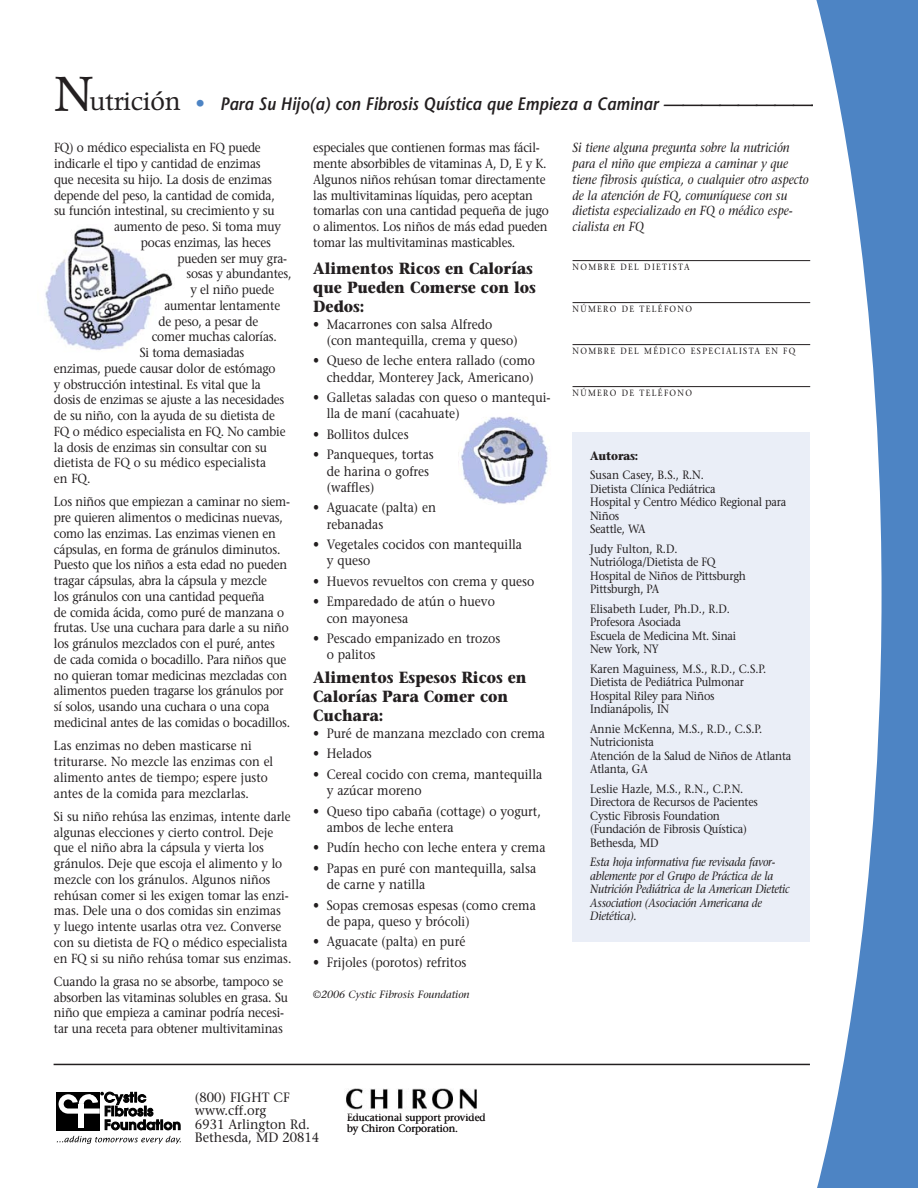
<style>
.page{position:relative;width:918px;height:1188px;background:#fff}
.page>*{position:absolute;margin:0;border:0;box-sizing:border-box;transform-origin:0 0}
.t1{font:italic 600 18px "Stone Sans";color:#231f20;scale:.9 1}
.t2{font:700 16.2px/18.8px "Stone Serif";color:#231f20;scale:.9 1}
.t3{font:13.5px/16.2px "Stone Serif";color:#231f20;scale:.9 1}
.t4{font:13.5px/13.5px "Stone Serif";color:#231f20;scale:.95 1}
.t5{font:13.2px/15.8px "Stone Serif";letter-spacing:-.015em;color:#231f20;scale:.9 1}
.t6{font:italic 13.2px/15.8px "Stone Serif";color:#231f20;scale:.9 1}
.t7{font:12px/13.5px "Stone Serif";letter-spacing:-.015em;color:#231f20;scale:.9 1}
.t8{font:italic 12px/13.5px "Stone Serif";letter-spacing:-.015em;color:#231f20;scale:.9 1}
.t9{font:700 12px "Stone Serif";letter-spacing:-.02em;color:#231f20;scale:.9 1}
.t10{font:10.5px/10.5px "Stone Serif";color:#231f20;scale:.95 1}
.t11{font:italic 10.5px "Stone Serif";color:#231f20}
.t12{font:9px "Stone Serif";letter-spacing:.17em;color:#231f20;scale:.9 1}
.s1{font-family:"Poppl Pontifex";font-weight:400;font-style:normal;font-size:48.45px}
.s2{font-family:"Poppl Pontifex";font-weight:400;font-style:normal;font-size:24.9px}
.s3{font-size:19.5px;color:#4d84c4}
.s4{font-size:19.5px}
</style>
<div class="page">
<hr style="left:54px;top:1064px;width:756px;height:1px;background:#231f20">
<svg style="left:816px;top:0;width:102px;height:1188px;fill:#4d84c4"></svg>
<hr style="left:573px;top:260px;width:237px;height:1px;background:#231f20">
<hr style="left:573px;top:302px;width:237px;height:1px;background:#231f20">
<hr style="left:573px;top:344px;width:237px;height:1px;background:#231f20">
<hr style="left:573px;top:386px;width:237px;height:1px;background:#231f20">
<img style="left:346px;top:1089px;width:131px;height:21px">
<div style="left:572px;top:433px;width:238px;height:509px;background:#eaeef7"></div>
<img style="left:458px;top:416px;width:90px;height:88px">
<img style="left:45px;top:228px;width:128px;height:122px">
<svg style="left:57px;top:1092px;width:2px;height:38px"></svg>
<svg style="left:57px;top:1136px;width:124px;height:8px"></svg>
<svg style="left:59px;top:1092px;width:122px;height:38px"></svg>
<h1 class="t1" style="left:55px;top:97px;width:956px"><span class="s1">N</span><span class="s2">utrición</span> <span class="s3">•</span> Para Su Hijo(a) con Fibrosis Quística que Empieza a Caminar <span class="s4">——————————————</span></h1>
<p class="t5" style="left:54px;top:141px;width:231px">FQ) o médico especialista en FQ puede</p>
<p class="t5" style="left:54px;top:157px;width:231px">indicarle el tipo y cantidad de enzimas</p>
<p class="t5" style="left:54px;top:173px;width:244px">que necesita su hijo. La dosis de enzimas</p>
<p class="t5" style="left:54px;top:189px;width:247px">depende del peso, la cantidad de comida,</p>
<p class="t5" style="left:54px;top:204px;width:247px">su función intestinal, su crecimiento y su</p>
<p class="t5" style="left:114px;top:220px;width:187px">aumento de peso. Si toma muy</p>
<p class="t5" style="left:141px;top:236px;width:146px">pocas enzimas, las heces</p>
<p class="t5" style="left:178px;top:252px;width:123px">pueden ser muy gra-</p>
<p class="t5" style="left:186px;top:267px;width:118px">sosas y abundantes,</p>
<p class="t5" style="left:190px;top:283px;width:95px">y el niño puede</p>
<p class="t5" style="left:165px;top:299px;width:130px">aumentar lentamente</p>
<p class="t5" style="left:158px;top:315px;width:112px">de peso, a pesar de</p>
<p class="t5" style="left:152px;top:330px;width:140px">comer muchas calorías.</p>
<p class="t5" style="left:140px;top:346px;width:118px">Si toma demasiadas</p>
<p class="t5" style="left:54px;top:362px;width:248px">enzimas, puede causar dolor de estómago</p>
<p class="t5" style="left:54px;top:378px;width:231px">y obstrucción intestinal. Es vital que la</p>
<p class="t5" style="left:54px;top:393px;width:258px">dosis de enzimas se ajuste a las necesidades</p>
<p class="t5" style="left:54px;top:409px;width:247px">de su niño, con la ayuda de su dietista de</p>
<p class="t5" style="left:54px;top:425px;width:259px">FQ o médico especialista en FQ. No cambie</p>
<p class="t5" style="left:54px;top:441px;width:238px">la dosis de enzimas sin consultar con su</p>
<p class="t5" style="left:54px;top:456px;width:237px">dietista de FQ o su médico especialista</p>
<p class="t5" style="left:54px;top:472px;width:42px">en FQ.</p>
<p class="t5" style="left:54px;top:495px;width:264px">Los niños que empiezan a caminar no siem&shy;pre quieren alimentos o medicinas nuevas, como las enzimas. Las enzimas vienen en cápsulas, en forma de gránulos diminutos.<br>Puesto que los niños a esta edad no pueden tragar cápsulas, abra la cápsula y mezcle<br>los gránulos con una cantidad pequeña<br>de comida ácida, como puré de manzana o frutas. Use una cuchara para darle a su niño los gránulos mezclados con el puré, antes de cada comida o bocadillo. Para niños que no quieran tomar medicinas mezcladas con alimentos pueden tragarse los gránulos por sí solos, usando una cuchara o una copa medicinal antes de las comidas o bocadillos.</p>
<p class="t5" style="left:54px;top:739px;width:245px">Las enzimas no deben masticarse ni triturarse. No mezcle las enzimas con el alimento antes de tiempo; espere justo antes de la comida para mezclarlas.</p>
<p class="t5" style="left:54px;top:810px;width:265px">Si su niño rehúsa las enzimas, intente darle algunas elecciones y cierto control. Deje que el niño abra la cápsula y vierta los gránulos. Deje que escoja el alimento y lo mezcle con los gránulos. Algunos niños rehúsan comer si les exigen tomar las enzi&shy;mas. Dele una o dos comidas sin enzimas<br>y luego intente usarlas otra vez. Converse con su dietista de FQ o médico especialista en FQ si su niño rehúsa tomar sus enzimas.</p>
<p class="t5" style="left:54px;top:975px;width:261px">Cuando la grasa no se absorbe, tampoco se absorben las vitaminas solubles en grasa. Su niño que empieza a caminar podría necesi&shy;tar una receta para obtener multivitaminas</p>
<p class="t6" style="left:573px;top:141px;width:264px">Si tiene alguna pregunta sobre la nutrición para el niño que empieza a caminar y que tiene fibrosis quística, o cualquier otro aspecto de la atención de FQ, comuníquese con su dietista especializado en FQ o médico espe&shy;cialista en FQ</p>
<p class="t12" style="left:573px;top:264px;width:132px">NOMBRE DEL DIETISTA</p>
<p class="t12" style="left:573px;top:306px;width:134px">NÚMERO DE TELÉFONO</p>
<p class="t12" style="left:573px;top:348px;width:249px">NOMBRE DEL MÉDICO ESPECIALISTA EN FQ</p>
<p class="t12" style="left:573px;top:390px;width:134px">NÚMERO DE TELÉFONO</p>
<p class="t5" style="left:313px;top:141px;width:263px">especiales que contienen formas mas fácil&shy;mente absorbibles de vitaminas A, D, E y K.<br>Algunos niños rehúsan tomar directamente las multivitaminas líquidas, pero aceptan tomarlas con una cantidad pequeña de jugo o alimentos. Los niños de más edad pueden tomar las multivitaminas masticables.</p>
<p class="t2" style="left:313px;top:261px;width:249px">Alimentos Ricos en Calorías que Pueden Comerse con los<br>Dedos:</p>
<p class="t3" style="left:327px;top:317px;width:214px;text-indent:-13px">• Macarrones con salsa Alfredo (con mantequilla, crema y queso)</p>
<p class="t3" style="left:313px;top:354px;width:248px;text-align:right">• Queso de leche entera rallado (como cheddar, Monterey Jack, Americano)</p>
<p class="t3" style="left:327px;top:391px;width:250px;text-indent:-13px">• Galletas saladas con queso o mantequi&shy;lla de maní (cacahuate)</p>
<p class="t3" style="left:313px;top:428px;width:107px">• Bollitos dulces</p>
<p class="t3" style="left:327px;top:448px;width:120px;text-indent:-13px">• Panqueques, tortas de harina o gofres (waffles)</p>
<p class="t3" style="left:327px;top:501px;width:123px;text-indent:-13px">• Aguacate (palta) en rebanadas</p>
<p class="t3" style="left:327px;top:538px;width:219px;text-indent:-13px">• Vegetales cocidos con mantequilla y queso</p>
<p class="t3" style="left:313px;top:574px;width:247px">• Huevos revueltos con crema y queso</p>
<p class="t3" style="left:327px;top:595px;width:188px;text-indent:-13px">• Emparedado de atún o huevo con mayonesa</p>
<p class="t3" style="left:327px;top:632px;width:194px;text-indent:-13px">• Pescado empanizado en trozos o palitos</p>
<p class="t2" style="left:313px;top:670px;width:239px">Alimentos Espesos Ricos en<br>Calorías Para Comer con<br>Cuchara:</p>
<p class="t3" style="left:313px;top:726px;width:259px">• Puré de manzana mezclado con crema</p>
<p class="t3" style="left:313px;top:747px;width:67px">• Helados</p>
<p class="t3" style="left:327px;top:768px;width:241px;text-indent:-13px">• Cereal cocido con crema, mantequilla y azúcar moreno</p>
<p class="t3" style="left:327px;top:804px;width:239px;text-indent:-13px">• Queso tipo cabaña (cottage) o yogurt, ambos de leche entera</p>
<p class="t3" style="left:313px;top:841px;width:260px">• Pudín hecho con leche entera y crema</p>
<p class="t3" style="left:327px;top:861px;width:234px;text-indent:-13px">• Papas en puré con mantequilla, salsa de carne y natilla</p>
<p class="t3" style="left:327px;top:898px;width:234px;text-indent:-13px">• Sopas cremosas espesas (como crema de papa, queso y brócoli)</p>
<p class="t3" style="left:313px;top:935px;width:171px">• Aguacate (palta) en puré</p>
<p class="t3" style="left:313px;top:955px;width:172px">• Frijoles (porotos) refritos</p>
<p class="t9" style="left:590px;top:451px;width:55px">Autoras:</p>
<p class="t7" style="left:590px;top:469px;width:219px">Susan Casey, B.S., R.N.<br>Dietista Clínica Pediátrica<br>Hospital y Centro Médico Regional para<br>Niños<br>Seattle, WA</p>
<p class="t7" style="left:590px;top:543px;width:175px">Judy Fulton, R.D.<br>Nutrióloga/Dietista de FQ<br>Hospital de Niños de Pittsburgh<br>Pittsburgh, PA</p>
<p class="t7" style="left:590px;top:603px;width:164px">Elisabeth Luder, Ph.D., R.D.<br>Profesora Asociada<br>Escuela de Medicina Mt. Sinai<br>New York, NY</p>
<p class="t7" style="left:590px;top:663px;width:197px">Karen Maguiness, M.S., R.D., C.S.P.<br>Dietista de Pediátrica Pulmonar<br>Hospital Riley para Niños<br>Indianápolis, IN</p>
<p class="t7" style="left:590px;top:723px;width:225px">Annie McKenna, M.S., R.D., C.S.P.<br>Nutricionista<br>Atención de la Salud de Niños de Atlanta<br>Atlanta, GA</p>
<p class="t7" style="left:590px;top:783px;width:188px">Leslie Hazle, M.S., R.N., C.P.N.<br>Directora de Recursos de Pacientes<br>Cystic Fibrosis Foundation (Fundación de Fibrosis Quística)<br>Bethesda, MD</p>
<p class="t8" style="left:590px;top:856px;width:223px">Esta hoja informativa fue revisada favor&shy;ablemente por el Grupo de Práctica de la Nutrición Pediátrica de la American Dietetic Association (Asociación Americana de Dietética).</p>
<p class="t11" style="left:313px;top:991px;width:158px">©2006 Cystic Fibrosis Foundation</p>
<p class="t4" style="left:195px;top:1092px;width:132px">(800) FIGHT CF www.cff.org<br>6931 Arlington Rd.<br>Bethesda, MD 20814</p>
<p class="t10" style="left:347px;top:1114px;width:147px">Educational support provided by Chiron Corporation.</p>
</div>
